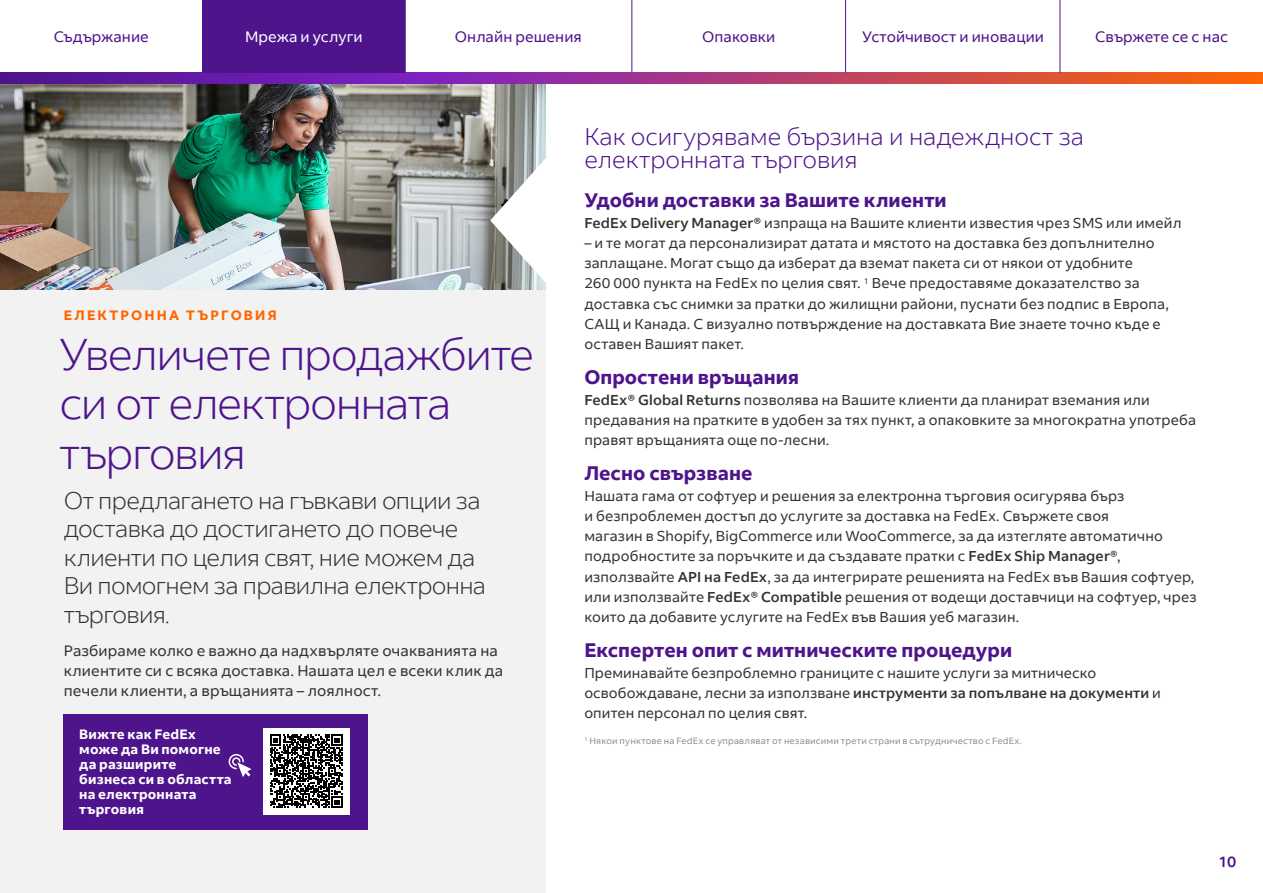
<style>
.page{position:relative;width:1263px;height:893px;background:#fff}
.page>*{position:absolute;margin:0;border:0;box-sizing:border-box;transform-origin:0 0}
.t1{font:300 44.25px/49.5px "Fed Ex Sans";letter-spacing:-.035em;color:#4d148c}
.t2{font:300 24px/28.5px "Fed Ex Sans";letter-spacing:-.03em;color:#333}
.t3{font:300 24px/22.5px "Fed Ex Sans";letter-spacing:-.005em;color:#4d148c}
.t4{font:700 19.5px "Fed Ex Sans";color:#4d148c}
.t5{font:15px/20.2px "Fed Ex Sans";letter-spacing:.01em;color:#333}
.t6{font:15px "Fed Ex Sans";letter-spacing:.005em;color:#4d148c}
.t7{font:15px "Fed Ex Sans";letter-spacing:.005em;color:#fff}
.t8{font:500 15px "Fed Ex Sans";color:#4d148c}
.t9{font:14.25px/20.2px "Fed Ex Sans";letter-spacing:.01em;color:#333}
.t10{font:700 13.5px/15px "Fed Ex Sans";letter-spacing:.015em;color:#fff}
.t11{font:700 13.5px "Fed Ex Sans";letter-spacing:.165em;color:#f60}
.t12{font:9px "Fed Ex Sans";letter-spacing:.025em;color:#8e8e8e}
.s1{font-weight:500}
</style>
<div class="page">
<div style="left:0;top:83px;width:546px;height:810px;background:#f2f2f2"></div>
<img style="left:0;top:83px;width:546px;height:206px">
<svg style="left:490px;top:159px;width:56px;height:123px"></svg>
<div style="left:64px;top:714px;width:304px;height:115px;background:#4d148c"></div>
<div style="left:263px;top:728px;width:86px;height:86px;background:#fff"></div>
<svg style="left:270px;top:735px;width:73px;height:73px"></svg>
<svg style="left:228px;top:754px;width:23px;height:23px"></svg>
<svg style="left:0;top:73px;width:1263px;height:10px;background:#9f3679"></svg>
<hr style="left:202px;top:0;width:1px;height:73px;background:#4d148c">
<hr style="left:405px;top:0;width:1px;height:73px;background:#4d148c">
<hr style="left:631px;top:0;width:1px;height:73px;background:#4d148c">
<hr style="left:845px;top:0;width:1px;height:73px;background:#4d148c">
<hr style="left:1059px;top:0;width:1px;height:73px;background:#4d148c">
<div style="left:203px;top:0;width:202px;height:73px;background:#4d148c"></div>
<p class="t6" style="left:54px;top:28px;width:97px">Съдържание</p>
<p class="t7" style="left:245px;top:28px;width:119px">Мрежа и услуги</p>
<p class="t6" style="left:455px;top:28px;width:128px">Онлайн решения</p>
<p class="t6" style="left:702px;top:28px;width:75px">Опаковки</p>
<p class="t6" style="left:862px;top:28px;width:183px">Устойчивост и иновации</p>
<p class="t6" style="left:1095px;top:28px;width:134px">Свържете се с нас</p>
<p class="t11" style="left:64px;top:307px;width:215px">ЕЛЕКТРОННА ТЪРГОВИЯ</p>
<h1 class="t1" style="left:60px;top:330px;width:476px">Увеличете продажбите си от електронната търговия</h1>
<h2 class="t2" style="left:64px;top:486px;width:424px">От предлагането на гъвкави опции за доставка до достигането до повече клиенти по целия свят, ние можем да<br>Ви помогнем за правилна електронна търговия.</h2>
<p class="t5" style="left:64px;top:640px;width:441px">Разбираме колко е важно да надхвърляте очакванията на клиентите си с всяка доставка. Нашата цел е всеки клик да печели клиенти, а връщанията – лоялност.</p>
<p class="t10" style="left:79px;top:727px;width:154px">Вижте как FedEx може да Ви помогне да разширите бизнеса си в областта на електронната търговия</p>
<h2 class="t3" style="left:584px;top:126px;width:501px">Как осигуряваме бързина и надеждност за електронната търговия</h2>
<h3 class="t4" style="left:584px;top:189px;width:364px">Удобни доставки за Вашите клиенти</h3>
<p class="t9" style="left:584px;top:213px;width:599px"><span class="s1">FedEx Delivery Manager®</span> изпраща на Вашите клиенти известия чрез SMS или имейл</p>
<p class="t9" style="left:584px;top:233px;width:586px">– и те могат да персонализират датата и мястото на доставка без допълнително заплащане. Могат също да изберат да вземат пакета си от някои от удобните<br>260 000 пункта на FedEx по целия свят. <sup>1</sup> Вече предоставяме доказателство за доставка със снимки за пратки до жилищни райони, пуснати без подпис в Европа, САЩ и Канада. С визуално потвърждение на доставката Вие знаете точно къде е оставен Вашият пакет.</p>
<h3 class="t4" style="left:584px;top:366px;width:216px">Опростени връщания</h3>
<p class="t9" style="left:584px;top:390px;width:613px"><span class="s1">FedEx® Global Returns</span> позволява на Вашите клиенти да планират вземания или предавания на пратките в удобен за тях пункт, а опаковките за многократна употреба правят връщанията още по-лесни.</p>
<h3 class="t4" style="left:584px;top:462px;width:170px">Лесно свързване</h3>
<p class="t9" style="left:584px;top:486px;width:614px">Нашата гама от софтуер и решения за електронна търговия осигурява бърз<br>и безпроблемен достъп до услугите за доставка на FedEx. Свържете своя<br>магазин в Shopify, BigCommerce или WooCommerce, за да изтегляте автоматично подробностите за поръчките и да създавате пратки с <span class="s1">FedEx Ship Manager®</span>, използвайте <span class="s1">API на FedEx</span>, за да интегрирате решенията на FedEx във Вашия софтуер, или използвайте <span class="s1">FedEx® Compatible</span> решения от водещи доставчици на софтуер, чрез които да добавите услугите на FedEx във Вашия уеб магазин.</p>
<h3 class="t4" style="left:584px;top:639px;width:429px">Експертен опит с митническите процедури</h3>
<p class="t9" style="left:584px;top:663px;width:578px">Преминавайте безпроблемно границите с нашите услуги за митническо освобождаване, лесни за използване <span class="s1">инструменти за попълване на документи</span> и опитен персонал по целия свят.</p>
<p class="t12" style="left:584px;top:736px;width:439px"><sup>1</sup> Някои пунктове на FedEx се управляват от независими трети страни в сътрудничество с FedEx.</p>
<p class="t8" style="left:1218px;top:853px;width:19px">10</p>
</div>
